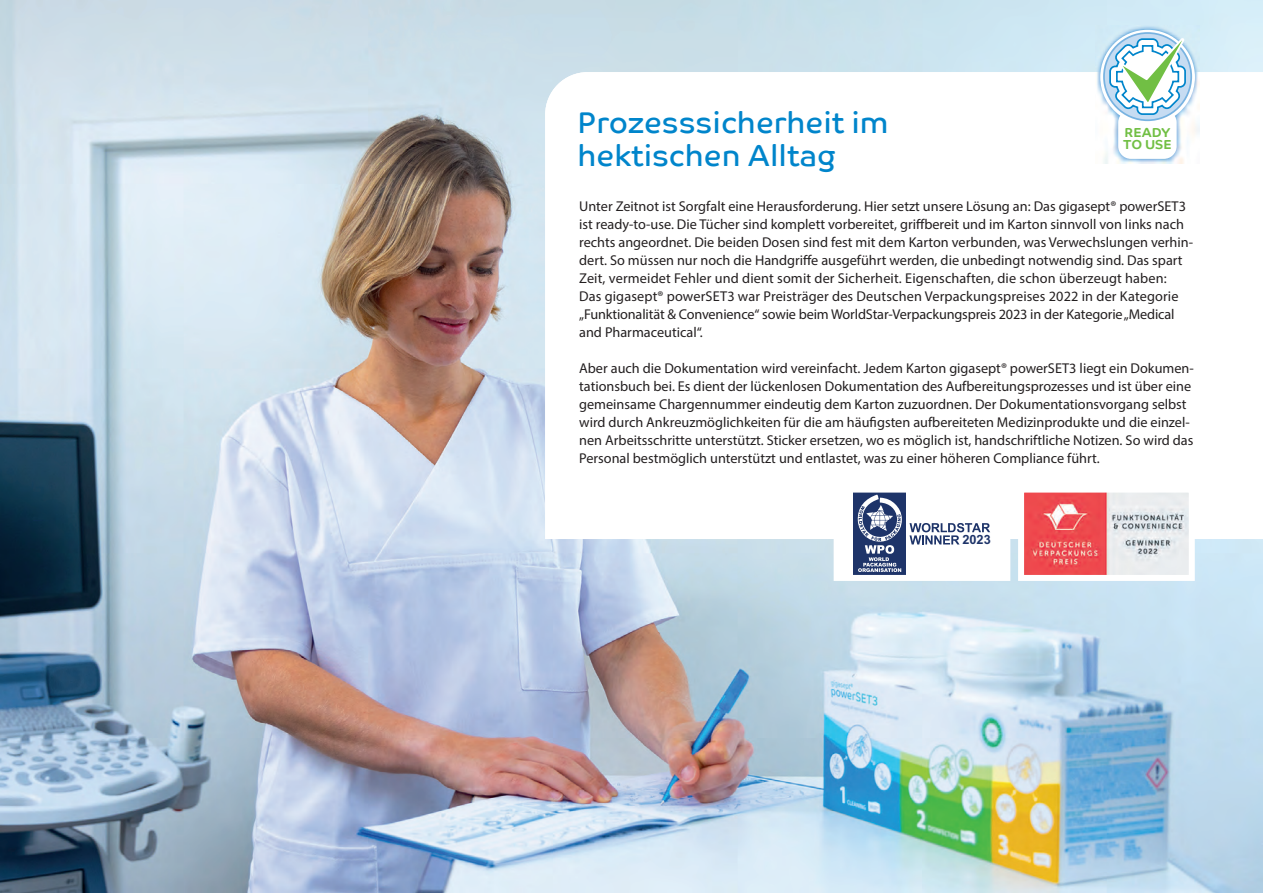
<style>
.page{position:relative;width:1263px;height:893px;background:#fff}
.page>*{position:absolute;margin:0;border:0;box-sizing:border-box;transform-origin:0 0}
.t1{font:30px/33px "Co Text";color:#0085cb}
.t2{font:14.25px/18px "Myriad Pro";color:#231f20}
.t3{font:700 13.05px/12.3px "Co Text";color:#71bf44}
.t4{font:700 12.75px "Arial";color:#1e3469}
</style>
<div class="page">
<img style="left:0;top:0;width:1263px;height:893px">
<svg style="left:545px;top:72px;width:718px;height:467px"></svg>
<img style="left:1095px;top:25px;width:104px;height:139px">
<svg style="left:1100px;top:30px;width:95px;height:129px"></svg>
<svg style="left:831px;top:484px;width:367px;height:100px"></svg>
<h1 class="t1" style="left:577px;top:106px;width:313px">Prozesssicherheit im hektischen Alltag</h1>
<p class="t2" style="left:579px;top:197px;width:615px">Unter Zeitnot ist Sorgfalt eine Herausforderung. Hier setzt unsere Lösung an: Das gigasept® powerSET3 ist ready-to-use. Die Tücher sind komplett vorbereitet, griffbereit und im Karton sinnvoll von links nach rechts angeordnet. Die beiden Dosen sind fest mit dem Karton verbunden, was Verwechslungen verhin&shy;dert. So müssen nur noch die Handgriffe ausgeführt werden, die unbedingt notwendig sind. Das spart Zeit, vermeidet Fehler und dient somit der Sicherheit. Eigenschaften, die schon überzeugt haben:<br>Das gigasept® powerSET3 war Preisträger des Deutschen Verpackungspreises 2022 in der Kategorie „Funktionalität &amp; Convenience“ sowie beim WorldStar-Verpackungspreis 2023 in der Kategorie „Medical and Pharmaceutical“.</p>
<p class="t2" style="left:579px;top:359px;width:616px">Aber auch die Dokumentation wird vereinfacht. Jedem Karton gigasept® powerSET3 liegt ein Dokumen&shy;tationsbuch bei. Es dient der lückenlosen Dokumentation des Aufbereitungsprozesses und ist über eine gemeinsame Chargennummer eindeutig dem Karton zuzuordnen. Der Dokumentationsvorgang selbst wird durch Ankreuzmöglichkeiten für die am häufigsten aufbereiteten Medizinprodukte und die einzel&shy;nen Arbeitsschritte unterstützt. Sticker ersetzen, wo es möglich ist, handschriftliche Notizen. So wird das Personal bestmöglich unterstützt und entlastet, was zu einer höheren Compliance führt.</p>
<p class="t3" style="left:1123px;top:127px;width:50px">READY<br>TO USE</p>
<p class="t4" style="left:962px;top:531px;width:30px">2023</p>
</div>
